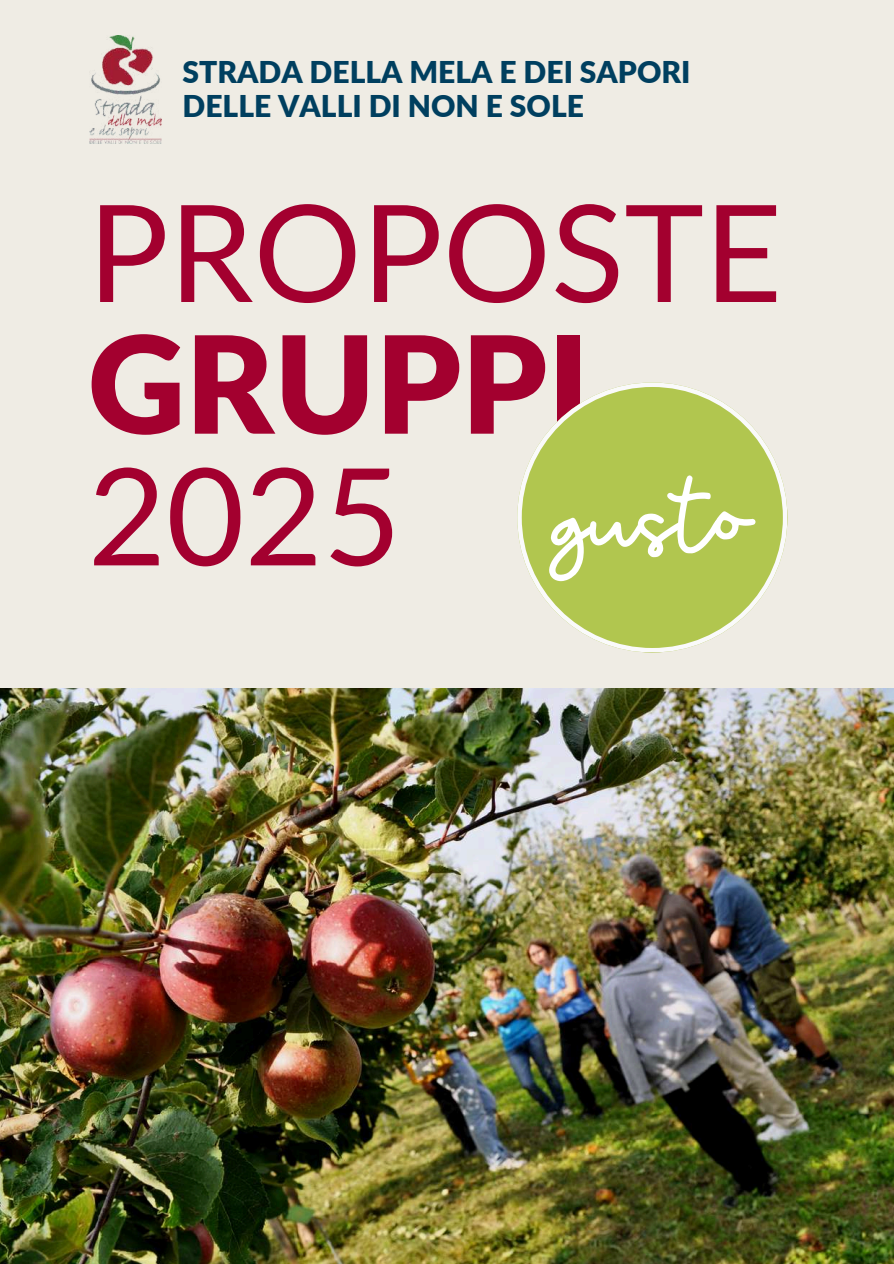
<style>
.page{position:relative;width:894px;height:1264px;background:#fff}
.page>*{position:absolute;margin:0;border:0;box-sizing:border-box;transform-origin:0 0}
.t1{font:135px "Lato";color:#a3002f}
.t2{font:900 135px "Lato";color:#a3002f}
.t3{font:107.7px "Glypher Yandi Designs";color:#fff}
.t4{font:900 30px/34.8px "Lato";color:#003f5f}
</style>
<div class="page">
<div style="left:0;top:0;width:893px;height:1263px;background:#efece4"></div>
<img style="left:89px;top:35px;width:72px;height:108px">
<img style="left:0;top:688px;width:893px;height:575px">
<svg style="left:517px;top:382px;width:269px;height:270px"></svg>
<p class="t4" style="left:182px;top:54px;width:509px">STRADA DELLA MELA E DEI SAPORI<br>DELLE VALLI DI NON E SOLE</p>
<h1 class="t1" style="left:88px;top:169px;width:695px">PROPOSTE</h1>
<h1 class="t2" style="left:88px;top:300px;width:503px">GRUPPI</h1>
<h1 class="t1" style="left:88px;top:432px;width:315px">2025</h1>
<h2 class="t3" style="left:551px;top:458px;width:199px;rotate:-2deg">gusto</h2>
</div>
